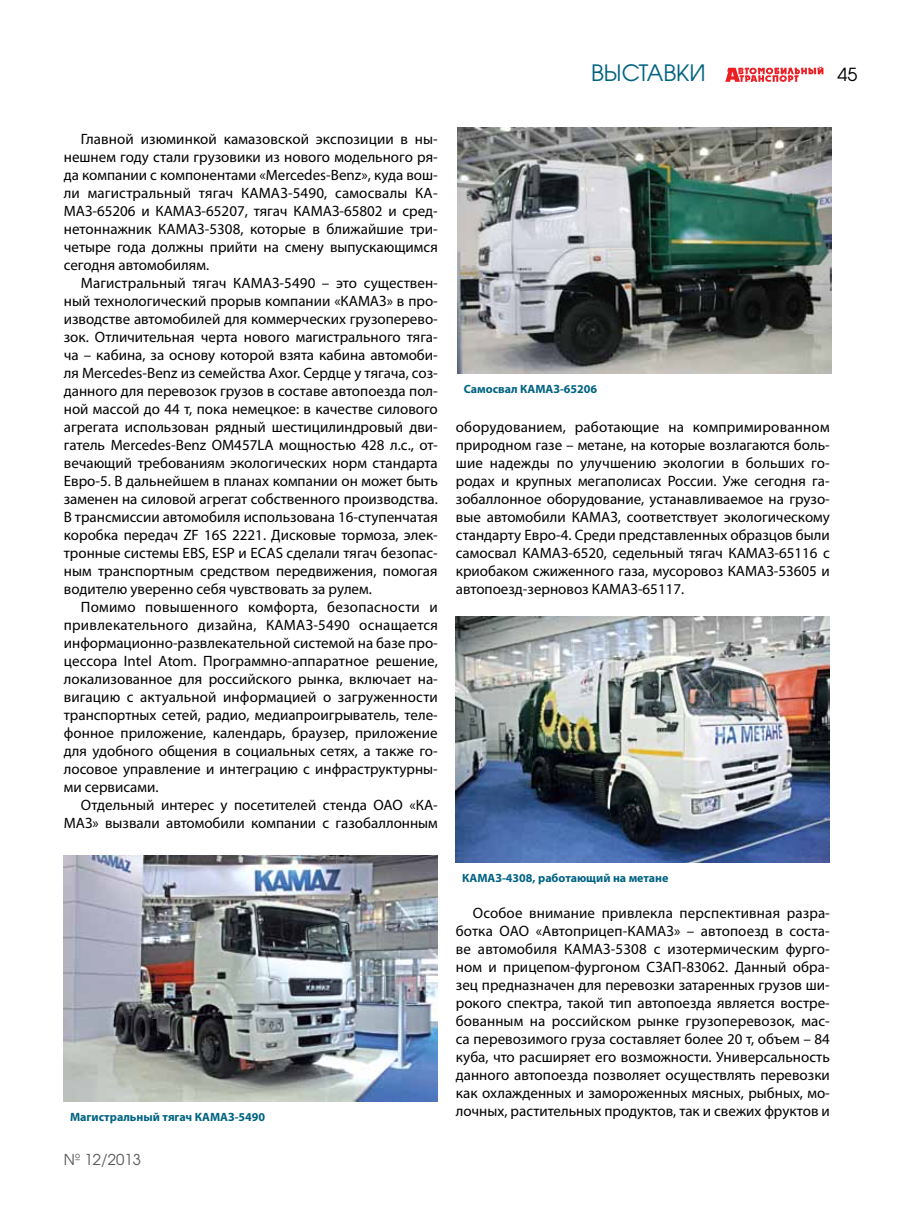
<style>
.page{position:relative;width:915px;height:1212px;background:#fff}
.page>*{position:absolute;margin:0;border:0;box-sizing:border-box;transform-origin:0 0}
.t1{font:22.5px "AG Avalanche C";color:#006382}
.t2{font:18px "AG Avalanche C";color:#000}
.t3{font:15px/18px "Myriad Pro";color:#000;text-align:justify}
.t4{font:15px "AG Avalanche C";color:#58595b}
.t5{font:700 12px "Myriad Pro";color:#006382}
</style>
<div class="page">
<svg style="left:725px;top:66px;width:98px;height:16px"></svg>
<img style="left:64px;top:855px;width:373px;height:247px">
<img style="left:457px;top:128px;width:373px;height:246px">
<img style="left:455px;top:616px;width:374px;height:247px">
<h1 class="t1" style="left:590px;top:59px;width:116px">ВЫСТАВКИ</h1>
<p class="t2" style="left:837px;top:63px;width:21px">45</p>
<p class="t3" style="left:64px;top:130px;width:375px;text-indent:17px">Главной изюминкой камазовской экспозиции в ны&shy;нешнем году стали грузовики из нового модельного ря&shy;да компании с компонентами «Mercedes-Benz», куда вош&shy;ли магистральный тягач КАМАЗ-5490, самосвалы КА-МАЗ-65206 и КАМАЗ-65207, тягач КАМАЗ-65802 и сред&shy;нетоннажник КАМАЗ-5308, которые в ближайшие три&shy;четыре года должны прийти на смену выпускающимся сегодня автомобилям.</p>
<p class="t3" style="left:64px;top:274px;width:375px;text-indent:17px">Магистральный тягач КАМАЗ-5490 – это существен&shy;ный технологический прорыв компании «КАМАЗ» в про&shy;изводстве автомобилей для коммерческих грузоперево&shy;зок. Отличительная черта нового магистрального тяга&shy;ча – кабина, за основу которой взята кабина автомоби&shy;ля Mercedes-Benz из семейства Axor. Сердце у тягача, соз&shy;данного для перевозок грузов в составе автопоезда пол&shy;ной массой до 44 т, пока немецкое: в качестве силового агрегата использован рядный шестицилиндровый дви&shy;гатель Mercedes-Benz OM457LA мощностью 428 л.с., от&shy;вечающий требованиям экологических норм стандарта Евро-5. В дальнейшем в планах компании он может быть заменен на силовой агрегат собственного производства.<br>В трансмиссии автомобиля использована 16-ступенчатая коробка передач ZF 16S 2221. Дисковые тормоза, элек&shy;тронные системы EBS, ESP и ECAS сделали тягач безопас&shy;ным транспортным средством передвижения, помогая водителю уверенно себя чувствовать за рулем.</p>
<p class="t3" style="left:64px;top:598px;width:375px;text-indent:17px">Помимо повышенного комфорта, безопасности и привлекательного дизайна, КАМАЗ-5490 оснащается информационно-развлекательной системой на базе про&shy;цессора Intel Atom. Программно-аппаратное решение, локализованное для российского рынка, включает на&shy;вигацию с актуальной информацией о загруженности транспортных сетей, радио, медиапроигрыватель, теле&shy;фонное приложение, календарь, браузер, приложение для удобного общения в социальных сетях, а также го&shy;лосовое управление и интеграцию с инфраструктурны&shy;ми сервисами.</p>
<p class="t3" style="left:64px;top:796px;width:375px;text-align:right">Отдельный интерес у посетителей стенда ОАО «КА-<br>МАЗ» вызвали автомобили компании с газобаллонным</p>
<p class="t5" style="left:70px;top:1109px;width:196px">Магистральный тягач КАМАЗ-5490</p>
<p class="t4" style="left:64px;top:1150px;width:79px">№ 12/2013</p>
<p class="t5" style="left:463px;top:381px;width:135px">Самосвал КАМАЗ-65206</p>
<p class="t3" style="left:455px;top:418px;width:375px">оборудованием, работающие на компримированном природном газе – метане, на которые возлагаются боль&shy;шие надежды по улучшению экологии в больших го&shy;родах и крупных мегаполисах России. Уже сегодня га&shy;зобаллонное оборудование, устанавливаемое на грузо&shy;вые автомобили КАМАЗ, соответствует экологическому стандарту Евро-4. Среди представленных образцов были самосвал КАМАЗ-6520, седельный тягач КАМАЗ-65116 с криобаком сжиженного газа, мусоровоз КАМАЗ-53605 и автопоезд-зерновоз КАМАЗ-65117.</p>
<p class="t5" style="left:462px;top:870px;width:208px">КАМАЗ-4308, работающий на метане</p>
<p class="t3" style="left:455px;top:904px;width:375px;text-indent:17px">Особое внимание привлекла перспективная разра&shy;ботка ОАО «Автоприцеп-КАМАЗ» – автопоезд в соста&shy;ве автомобиля КАМАЗ-5308 с изотермическим фурго&shy;ном и прицепом-фургоном СЗАП-83062. Данный обра&shy;зец предназначен для перевозки затаренных грузов ши&shy;рокого спектра, такой тип автопоезда является востре&shy;бованным на российском рынке грузоперевозок, мас&shy;са перевозимого груза составляет более 20 т, объем – 84 куба, что расширяет его возможности. Универсальность данного автопоезда позволяет осуществлять перевозки как охлажденных и замороженных мясных, рыбных, мо&shy;лочных, растительных продуктов, так и свежих фруктов и</p>
</div>
